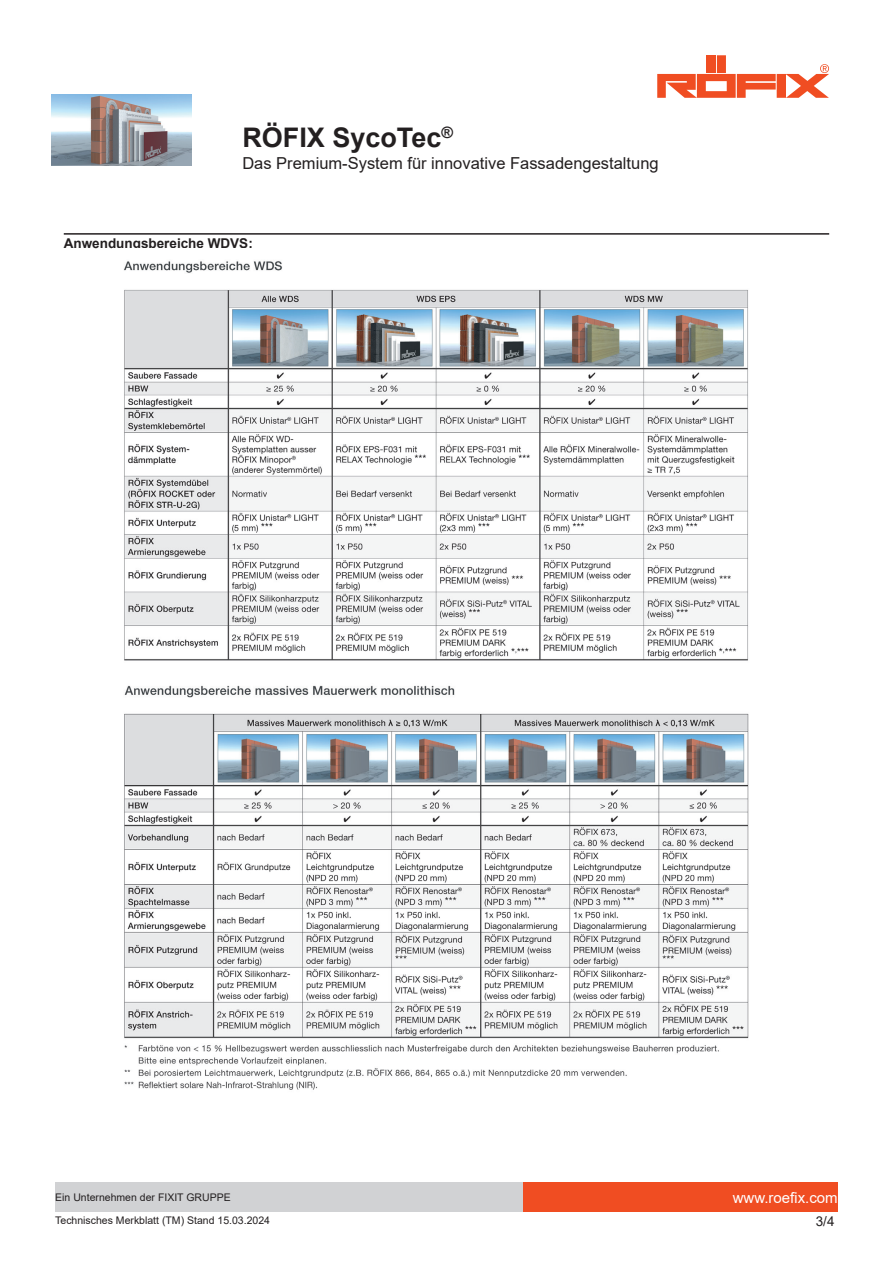
<style>
.page{position:relative;width:893px;height:1263px;background:#fff}
.page>*{position:absolute;margin:0;border:0;box-sizing:border-box;transform-origin:0 0}
.t1{font:700 27px "Arial";color:#231f20}
.t2{font:16.5px "Arial";color:#231f20}
.t3{font:15px "Arial";color:#fff}
.t4{font:700 13.5px "Arial";color:#231f20}
.t5{font:13.5px "Arial";color:#231f20}
.t6{font:10.5px "Arial";color:#231f20}
</style>
<div class="page">
<img style="left:51px;top:94px;width:140px;height:71px">
<div style="left:717px;top:55px;width:9px;height:18px;background:#f04d22"></div>
<div style="left:707px;top:55px;width:9px;height:18px;background:#f04d22"></div>
<svg style="left:657px;top:64px;width:172px;height:34px"></svg>
<div style="left:523px;top:1182px;width:315px;height:30px;background:#f04d22"></div>
<div style="left:55px;top:1182px;width:468px;height:30px;background:#d1d2d4"></div>
<hr style="left:64px;top:233px;width:765px;height:2px;background:#231f20">
<img style="left:124px;top:261px;width:625px;height:829px">
<h1 class="t1" style="left:242px;top:119px;width:212px">RÖFIX SycoTec<sup>®</sup></h1>
<h2 class="t2" style="left:242px;top:152px;width:418px">Das Premium-System für innovative Fassadengestaltung</h2>
<p class="t4" style="left:64px;top:234px;width:191px">Anwendungsbereiche WDVS:</p>
<p class="t6" style="left:55px;top:1190px;width:177px">Ein Unternehmen der FIXIT GRUPPE</p>
<h3 class="t3" style="left:733px;top:1187px;width:107px">www.roefix.com</h3>
<p class="t6" style="left:55px;top:1213px;width:216px">Technisches Merkblatt (TM) Stand 15.03.2024</p>
<p class="t5" style="left:816px;top:1212px;width:20px">3/4</p>
</div>
